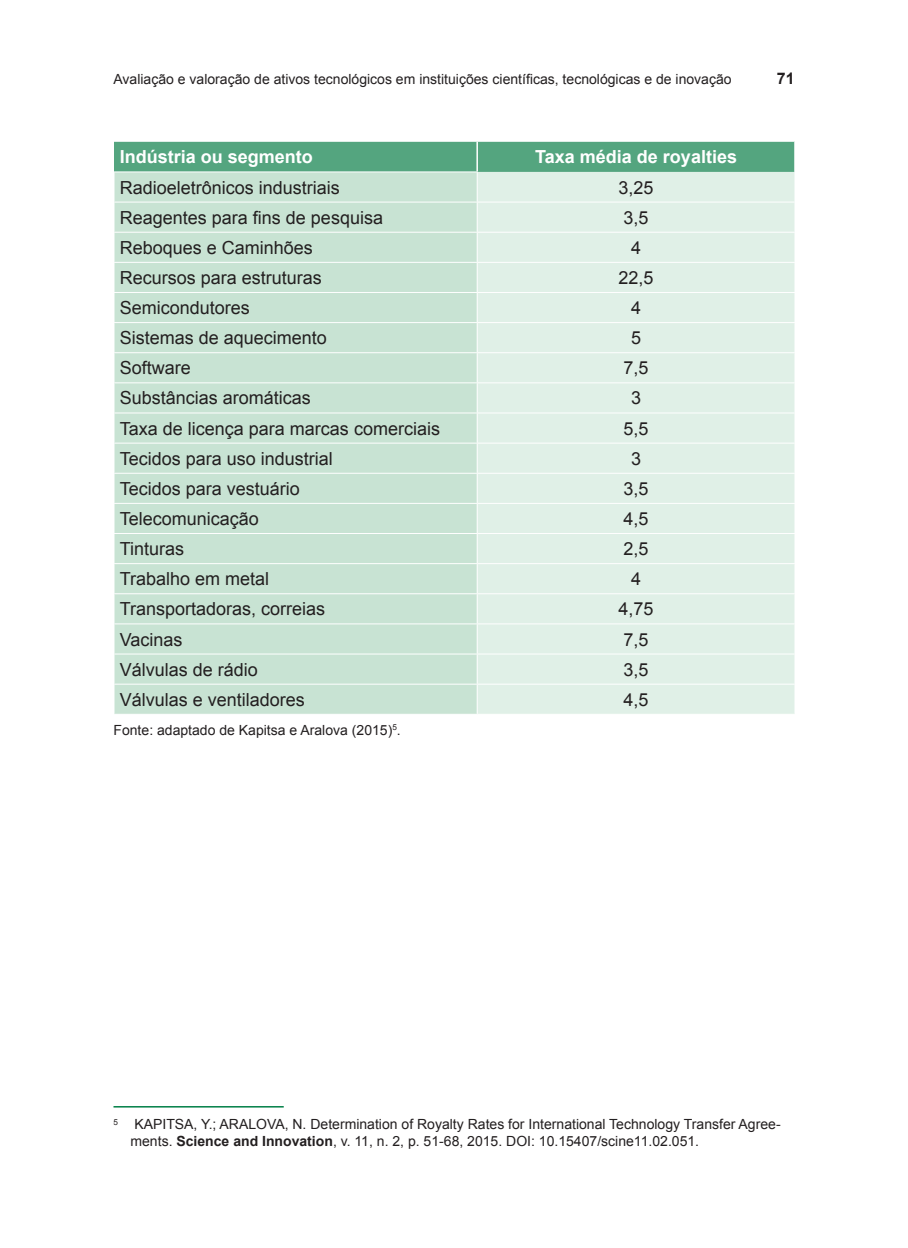
<style>
.page{position:relative;width:908px;height:1248px;background:#fff}
.page>*{position:absolute;margin:0;border:0;box-sizing:border-box;transform-origin:0 0}
.t1{font:18px "Arial";color:#231f20}
.t2{font:700 18px "Arial";color:#fff}
.t3{font:700 16px "Arial";color:#231f20}
.t4{font:14px/16.8px "Arial";color:#231f20}
.s1{font-weight:700}
</style>
<div class="page">
<div style="left:114px;top:202px;width:362px;height:511px;background:#c8e3d3"></div>
<div style="left:477px;top:202px;width:317px;height:511px;background:#e0f0e7"></div>
<hr style="left:113px;top:232px;width:364px;height:1px;background:#fff">
<hr style="left:477px;top:232px;width:318px;height:1px;background:#fff">
<hr style="left:113px;top:262px;width:364px;height:1px;background:#fff">
<hr style="left:477px;top:262px;width:318px;height:1px;background:#fff">
<hr style="left:113px;top:292px;width:364px;height:1px;background:#fff">
<hr style="left:477px;top:292px;width:318px;height:1px;background:#fff">
<hr style="left:113px;top:322px;width:364px;height:1px;background:#fff">
<hr style="left:477px;top:322px;width:318px;height:1px;background:#fff">
<hr style="left:113px;top:352px;width:364px;height:1px;background:#fff">
<hr style="left:477px;top:352px;width:318px;height:1px;background:#fff">
<hr style="left:113px;top:382px;width:364px;height:1px;background:#fff">
<hr style="left:477px;top:382px;width:318px;height:1px;background:#fff">
<hr style="left:113px;top:412px;width:364px;height:1px;background:#fff">
<hr style="left:477px;top:412px;width:318px;height:1px;background:#fff">
<hr style="left:113px;top:442px;width:364px;height:1px;background:#fff">
<hr style="left:477px;top:442px;width:318px;height:1px;background:#fff">
<hr style="left:113px;top:472px;width:364px;height:1px;background:#fff">
<hr style="left:477px;top:472px;width:318px;height:1px;background:#fff">
<hr style="left:113px;top:503px;width:364px;height:1px;background:#fff">
<hr style="left:477px;top:503px;width:318px;height:1px;background:#fff">
<hr style="left:113px;top:533px;width:364px;height:1px;background:#fff">
<hr style="left:477px;top:533px;width:318px;height:1px;background:#fff">
<hr style="left:113px;top:563px;width:364px;height:1px;background:#fff">
<hr style="left:477px;top:563px;width:318px;height:1px;background:#fff">
<hr style="left:113px;top:593px;width:364px;height:1px;background:#fff">
<hr style="left:477px;top:593px;width:318px;height:1px;background:#fff">
<hr style="left:113px;top:623px;width:364px;height:1px;background:#fff">
<hr style="left:477px;top:623px;width:318px;height:1px;background:#fff">
<hr style="left:113px;top:653px;width:364px;height:1px;background:#fff">
<hr style="left:477px;top:653px;width:318px;height:1px;background:#fff">
<hr style="left:113px;top:683px;width:364px;height:1px;background:#fff">
<hr style="left:477px;top:683px;width:318px;height:1px;background:#fff">
<svg style="left:476px;top:233px;width:1px;height:239px"></svg>
<svg style="left:794px;top:233px;width:1px;height:239px"></svg>
<svg style="left:476px;top:504px;width:1px;height:209px"></svg>
<svg style="left:794px;top:504px;width:1px;height:209px"></svg>
<svg style="left:114px;top:142px;width:681px;height:59px;background:#94c7ae"></svg>
<hr style="left:793px;top:142px;width:2px;height:30px;background:#fff">
<hr style="left:113px;top:1105px;width:170px;height:2px;background:#007f46">
<p class="t4" style="left:113px;top:70px;width:619px">Avaliação e valoração de ativos tecnológicos em instituições científicas, tecnológicas e de inovação</p>
<p class="t3" style="left:776px;top:67px;width:19px">71</p>
<p class="t2" style="left:120px;top:145px;width:195px">Indústria ou segmento</p>
<p class="t2" style="left:535px;top:145px;width:203px">Taxa média de royalties</p>
<p class="t1" style="left:120px;top:175px;width:222px">Radioeletrônicos industriais</p>
<p class="t1" style="left:618px;top:175px;width:37px">3,25</p>
<p class="t1" style="left:120px;top:205px;width:265px">Reagentes para fins de pesquisa</p>
<p class="t1" style="left:623px;top:205px;width:27px">3,5</p>
<p class="t1" style="left:120px;top:236px;width:195px">Reboques e Caminhões</p>
<p class="t1" style="left:630px;top:236px;width:12px">4</p>
<p class="t1" style="left:120px;top:266px;width:204px">Recursos para estruturas</p>
<p class="t1" style="left:618px;top:266px;width:37px">22,5</p>
<p class="t1" style="left:120px;top:296px;width:132px">Semicondutores</p>
<p class="t1" style="left:630px;top:296px;width:12px">4</p>
<p class="t1" style="left:120px;top:326px;width:209px">Sistemas de aquecimento</p>
<p class="t1" style="left:630px;top:326px;width:12px">5</p>
<p class="t1" style="left:120px;top:356px;width:73px">Software</p>
<p class="t1" style="left:623px;top:356px;width:27px">7,5</p>
<p class="t1" style="left:120px;top:386px;width:193px">Substâncias aromáticas</p>
<p class="t1" style="left:630px;top:386px;width:12px">3</p>
<p class="t1" style="left:120px;top:416px;width:322px">Taxa de licença para marcas comerciais</p>
<p class="t1" style="left:623px;top:416px;width:27px">5,5</p>
<p class="t1" style="left:120px;top:446px;width:215px">Tecidos para uso industrial</p>
<p class="t1" style="left:630px;top:446px;width:12px">3</p>
<p class="t1" style="left:120px;top:476px;width:182px">Tecidos para vestuário</p>
<p class="t1" style="left:623px;top:476px;width:27px">3,5</p>
<p class="t1" style="left:120px;top:507px;width:141px">Telecomunicação</p>
<p class="t1" style="left:623px;top:507px;width:27px">4,5</p>
<p class="t1" style="left:120px;top:537px;width:66px">Tinturas</p>
<p class="t1" style="left:623px;top:537px;width:27px">2,5</p>
<p class="t1" style="left:120px;top:567px;width:151px">Trabalho em metal</p>
<p class="t1" style="left:630px;top:567px;width:12px">4</p>
<p class="t1" style="left:120px;top:597px;width:207px">Transportadoras, correias</p>
<p class="t1" style="left:618px;top:597px;width:37px">4,75</p>
<p class="t1" style="left:120px;top:627px;width:64px">Vacinas</p>
<p class="t1" style="left:623px;top:627px;width:27px">7,5</p>
<p class="t1" style="left:120px;top:657px;width:140px">Válvulas de rádio</p>
<p class="t1" style="left:623px;top:657px;width:27px">3,5</p>
<p class="t1" style="left:120px;top:687px;width:187px">Válvulas e ventiladores</p>
<p class="t1" style="left:623px;top:687px;width:27px">4,5</p>
<p class="t4" style="left:113px;top:721px;width:289px">Fonte: adaptado de Kapitsa e Aralova (2015)<sup>5</sup>.</p>
<p class="t4" style="left:130px;top:1115px;width:651px;text-indent:-17px"><sup>5</sup> KAPITSA, Y.; ARALOVA, N. Determination of Royalty Rates for International Technology Transfer Agree‑ ments. <span class="s1">Science and Innovation</span>, v. 11, n. 2, p. 51‑68, 2015. DOI: 10.15407/scine11.02.051.</p>
</div>
